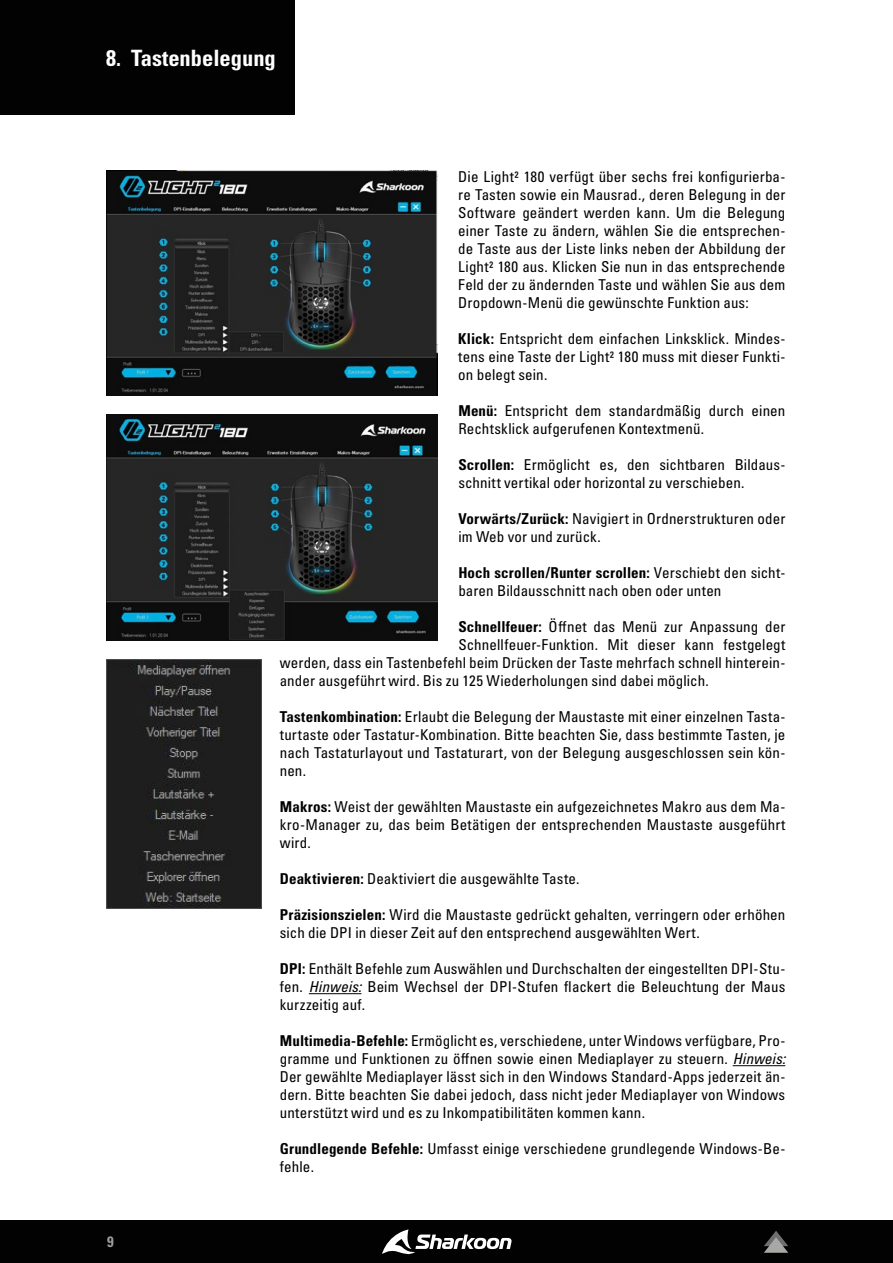
<style>
.page{position:relative;width:893px;height:1263px;background:#fff}
.page>*{position:absolute;margin:0;border:0;box-sizing:border-box;transform-origin:0 0}
.t1{font:22.5px "Univers LTCYR 67 Bold Cond";color:#fff}
.t2{font:condensed 15px/18px "Univers LTCYR 57";letter-spacing:.005em;color:#000;text-align:justify}
.t3{font:15px "Univers LTCYR 67 Bold Cond";letter-spacing:.01em;color:#000}
.t4{font:15px "Univers LTCYR 67 Bold Cond";color:#e3e3e3}
.s1{font-family:"Univers LTCYR 67 Bold Cond";font-stretch:normal}
.s2{font-family:"Univers LTCYR 57";font-stretch:condensed}
.s3{font-family:"Univers LTCYR 57 Condensed Obl";font-stretch:normal}
</style>
<div class="page">
<div style="left:0;top:1220px;width:893px;height:43px;background:#020203"></div>
<svg style="left:764px;top:1231px;width:24px;height:22px"></svg>
<svg style="left:382px;top:1229px;width:130px;height:26px"></svg>
<img style="left:106px;top:170px;width:331px;height:225px">
<img style="left:106px;top:415px;width:331px;height:226px">
<img style="left:107px;top:660px;width:154px;height:249px">
<div style="left:0;top:0;width:294px;height:115px;background:#020203"></div>
<hr style="left:309px;top:993px;width:52px;height:1px;background:#000">
<hr style="left:733px;top:1065px;width:52px;height:1px;background:#000">
<h1 class="t1" style="left:106px;top:44px;width:171px">8. Tastenbelegung</h1>
<p class="t4" style="left:107px;top:1232px;width:8px">9</p>
<p class="t2" style="left:458px;top:167px;width:329px">Die Light² 180 verfügt über sechs frei konfigurierba&shy;re Tasten sowie ein Mausrad., deren Belegung in der Software geändert werden kann. Um die Belegung einer Taste zu ändern, wählen Sie die entsprechen&shy;de Taste aus der Liste links neben der Abbildung der Light² 180 aus. Klicken Sie nun in das entsprechende Feld der zu ändernden Taste und wählen Sie aus dem Dropdown-Menü die gewünschte Funktion aus:</p>
<p class="t2" style="left:458px;top:329px;width:328px"><span class="s1">Klick:</span> Entspricht dem einfachen Linksklick. Mindes&shy;tens eine Taste der Light² 180 muss mit dieser Funkti&shy;on belegt sein.</p>
<p class="t2" style="left:458px;top:401px;width:328px"><span class="s1">Menü:</span> Entspricht dem standardmäßig durch einen<br>Rechtsklick aufgerufenen Kontextmenü.</p>
<p class="t2" style="left:458px;top:455px;width:328px"><span class="s1">Scrollen:</span> Ermöglicht es, den sichtbaren Bildaus&shy;schnitt vertikal oder horizontal zu verschieben.</p>
<p class="t2" style="left:458px;top:509px;width:328px"><span class="s1">Vorwärts/Zurück:</span> Navigiert in Ordnerstrukturen oder im Web vor und zurück.</p>
<p class="t3" style="left:458px;top:564px;width:328px">Hoch scrollen/Runter scrollen: <span class="s2">Verschiebt den sicht-</span></p>
<p class="t2" style="left:458px;top:581px;width:265px">baren Bildausschnitt nach oben oder unten</p>
<p class="t2" style="left:458px;top:617px;width:328px"><span class="s1">Schnellfeuer:</span> Öffnet das Menü zur Anpassung der</p>
<p class="t2" style="left:458px;top:635px;width:328px">Schnellfeuer-Funktion. Mit dieser kann festgelegt</p>
<p class="t2" style="left:280px;top:653px;width:507px">werden, dass ein Tastenbefehl beim Drücken der Taste mehrfach schnell hinterein-</p>
<p class="t2" style="left:280px;top:671px;width:431px">ander ausgeführt wird. Bis zu 125 Wiederholungen sind dabei möglich.</p>
<p class="t2" style="left:280px;top:707px;width:507px"><span class="s1">Tastenkombination:</span> Erlaubt die Belegung der Maustaste mit einer einzelnen Tasta&shy;turtaste oder Tastatur-Kombination. Bitte beachten Sie, dass bestimmte Tasten, je nach Tastaturlayout und Tastaturart, von der Belegung ausgeschlossen sein kön&shy;nen.</p>
<p class="t2" style="left:280px;top:797px;width:507px"><span class="s1">Makros:</span> Weist der gewählten Maustaste ein aufgezeichnetes Makro aus dem Ma&shy;kro-Manager zu, das beim Betätigen der entsprechenden Maustaste ausgeführt wird.</p>
<p class="t2" style="left:280px;top:869px;width:301px"><span class="s1">Deaktivieren:</span> Deaktiviert die ausgewählte Taste.</p>
<p class="t2" style="left:280px;top:905px;width:507px"><span class="s1">Präzisionszielen:</span> Wird die Maustaste gedrückt gehalten, verringern oder erhöhen sich die DPI in dieser Zeit auf den entsprechend ausgewählten Wert.</p>
<p class="t2" style="left:280px;top:959px;width:507px"><span class="s1">DPI:</span> Enthält Befehle zum Auswählen und Durchschalten der eingestellten DPI-Stu&shy;fen. <span class="s3">Hinweis:</span> Beim Wechsel der DPI-Stufen flackert die Beleuchtung der Maus kurzzeitig auf.</p>
<p class="t2" style="left:280px;top:1031px;width:507px"><span class="s1">Multimedia-Befehle:</span> Ermöglicht es, verschiedene, unter Windows verfügbare, Pro&shy;gramme und Funktionen zu öffnen sowie einen Mediaplayer zu steuern. <span class="s3">Hinweis:<br></span>Der gewählte Mediaplayer lässt sich in den Windows Standard-Apps jederzeit än&shy;dern. Bitte beachten Sie dabei jedoch, dass nicht jeder Mediaplayer von Windows unterstützt wird und es zu Inkompatibilitäten kommen kann.</p>
<p class="t2" style="left:280px;top:1139px;width:507px"><span class="s1">Grundlegende Befehle:</span> Umfasst einige verschiedene grundlegende Windows-Be&shy;fehle.</p>
</div>
